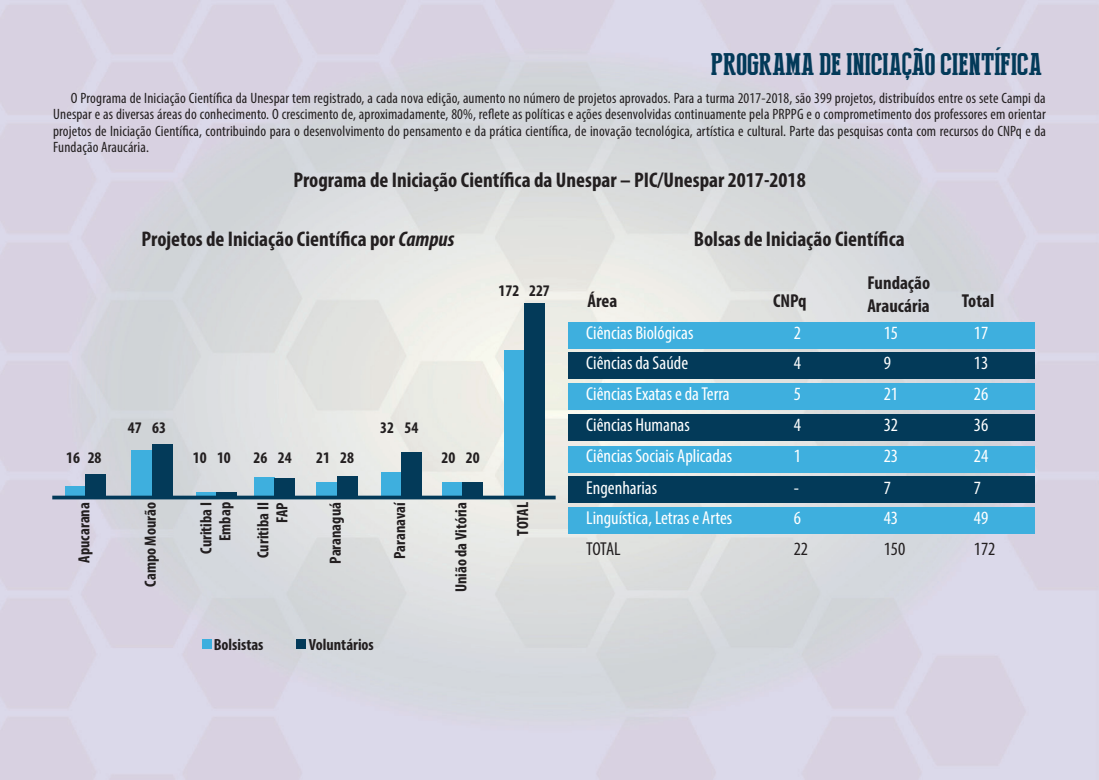
<style>
.page{position:relative;width:1099px;height:780px;background:#fff}
.page>*{position:absolute;margin:0;border:0;box-sizing:border-box;transform-origin:0 0}
.t1{font:31.25px "Press Serif Cool";color:#033a59}
.t2{font:700 condensed 21.25px "Myriad Pro";color:#231f20}
.t3{font:900 20px "Arial";color:#033a59}
.t4{font:condensed 18.75px "Myriad Pro";color:#fff}
.t5{font:700 condensed 18.75px/22.5px "Myriad Pro";color:#231f20}
.t6{font:condensed 18.75px "Myriad Pro";color:#231f20}
.t7{font:17.5px "Press Serif Cool";color:#033a59}
.t8{font:700 condensed 16.25px/19px "Myriad Pro";color:#231f20;text-align:right}
.t9{font:condensed 15px/16.2px "Myriad Pro";letter-spacing:.01em;color:#231f20;text-align:justify}
.s1{font-style:italic}
</style>
<div class="page">
<img style="left:0;top:0;width:1098px;height:779px">
<div style="left:202px;top:639px;width:9px;height:9px;background:#3eafde"></div>
<div style="left:296px;top:639px;width:9px;height:9px;background:#033a59"></div>
<div style="left:65px;top:487px;width:21px;height:11px;background:#3eafde"></div>
<div style="left:86px;top:475px;width:20px;height:23px;background:#033a59"></div>
<div style="left:132px;top:450px;width:20px;height:48px;background:#3eafde"></div>
<div style="left:152px;top:444px;width:20px;height:54px;background:#033a59"></div>
<div style="left:197px;top:492px;width:20px;height:6px;background:#3eafde"></div>
<div style="left:217px;top:492px;width:20px;height:6px;background:#033a59"></div>
<div style="left:254px;top:477px;width:20px;height:21px;background:#3eafde"></div>
<div style="left:274px;top:478px;width:21px;height:20px;background:#033a59"></div>
<div style="left:317px;top:482px;width:20px;height:16px;background:#3eafde"></div>
<div style="left:337px;top:476px;width:20px;height:22px;background:#033a59"></div>
<div style="left:381px;top:472px;width:20px;height:26px;background:#3eafde"></div>
<div style="left:401px;top:453px;width:20px;height:45px;background:#033a59"></div>
<div style="left:442px;top:482px;width:20px;height:16px;background:#3eafde"></div>
<div style="left:462px;top:482px;width:21px;height:16px;background:#033a59"></div>
<div style="left:504px;top:350px;width:20px;height:148px;background:#3eafde"></div>
<div style="left:524px;top:303px;width:20px;height:195px;background:#033a59"></div>
<svg style="left:52px;top:495px;width:503px;height:4px;fill:#033a59"></svg>
<div style="left:568px;top:322px;width:466px;height:26px;background:#3eafde"></div>
<div style="left:568px;top:353px;width:466px;height:26px;background:#033a59"></div>
<div style="left:568px;top:383px;width:466px;height:26px;background:#3eafde"></div>
<div style="left:568px;top:414px;width:466px;height:26px;background:#033a59"></div>
<div style="left:568px;top:446px;width:466px;height:26px;background:#3eafde"></div>
<div style="left:568px;top:477px;width:466px;height:26px;background:#033a59"></div>
<div style="left:568px;top:507px;width:466px;height:26px;background:#3eafde"></div>
<p class="t7" style="left:911px;top:39px;width:16px">~</p>
<h3 class="t3" style="left:994px;top:40px;width:8px">´</h3>
<h1 class="t1" style="left:710px;top:47px;width:333px">PROGRAMA DE INICIAÇAO CIENTIFICA</h1>
<p class="t9" style="left:53px;top:90px;width:994px;text-indent:18px">O Programa de Iniciação Científica da Unespar tem registrado, a cada nova edição, aumento no número de projetos aprovados. Para a turma 2017-2018, são 399 projetos, distribuídos entre os sete Campi da Unespar e as diversas áreas do conhecimento. O crescimento de, aproximadamente, 80%, reflete as políticas e ações desenvolvidas continuamente pela PRPPG e o comprometimento dos professores em orientar projetos de Iniciação Científica, contribuindo para o desenvolvimento do pensamento e da prática científica, de inovação tecnológica, artística e cultural. Parte das pesquisas conta com recursos do CNPq e da Fundação Araucária.</p>
<h2 class="t2" style="left:293px;top:166px;width:514px">Programa de Iniciação Científica da Unespar – PIC/Unespar 2017-2018</h2>
<h2 class="t2" style="left:141px;top:225px;width:315px">Projetos de Iniciação Científica por <span class="s1">Campus</span></h2>
<p class="t8" style="left:498px;top:280px;width:53px">172 227</p>
<p class="t8" style="left:128px;top:417px;width:40px">47 63</p>
<p class="t8" style="left:66px;top:448px;width:37px">16 28</p>
<p class="t8" style="left:193px;top:448px;width:40px">10 10</p>
<p class="t8" style="left:254px;top:448px;width:40px">26 24</p>
<p class="t8" style="left:316px;top:448px;width:40px">21 28</p>
<p class="t8" style="left:380px;top:417px;width:40px">32 54</p>
<p class="t8" style="left:441px;top:448px;width:40px">20 20</p>
<p class="t8" style="left:74px;top:562px;width:62px;rotate:-90deg">Apucarana</p>
<p class="t8" style="left:141px;top:586px;width:86px;rotate:-90deg">Campo Mourão</p>
<p class="t8" style="left:196px;top:553px;width:53px;rotate:-90deg">Curitiba I<br>Embap</p>
<p class="t8" style="left:326px;top:563px;width:63px;rotate:-90deg">Paranaguá</p>
<p class="t8" style="left:390px;top:558px;width:58px;rotate:-90deg">Paranavaí</p>
<p class="t8" style="left:451px;top:592px;width:92px;rotate:-90deg">União da Vitória</p>
<p class="t8" style="left:253px;top:558px;width:57px;rotate:-90deg">Curitiba II<br>FAP</p>
<p class="t8" style="left:214px;top:635px;width:51px">Bolsistas</p>
<p class="t8" style="left:309px;top:635px;width:67px">Voluntários</p>
<p class="t8" style="left:513px;top:535px;width:35px;rotate:-90deg">TOTAL</p>
<h2 class="t2" style="left:693px;top:225px;width:212px">Bolsas de Iniciação Científica</h2>
<p class="t5" style="left:867px;top:271px;width:64px">Fundação<br>Araucária</p>
<p class="t5" style="left:587px;top:289px;width:31px">Área</p>
<p class="t5" style="left:773px;top:289px;width:35px">CNPq</p>
<p class="t5" style="left:961px;top:289px;width:34px">Total</p>
<p class="t4" style="left:586px;top:321px;width:109px">Ciências Biológicas</p>
<p class="t4" style="left:793px;top:321px;width:9px">2</p>
<p class="t4" style="left:883px;top:321px;width:16px">15</p>
<p class="t4" style="left:973px;top:321px;width:16px">17</p>
<p class="t4" style="left:586px;top:352px;width:103px">Ciências da Saúde</p>
<p class="t4" style="left:793px;top:352px;width:9px">4</p>
<p class="t4" style="left:883px;top:352px;width:9px">9</p>
<p class="t4" style="left:973px;top:352px;width:16px">13</p>
<p class="t4" style="left:586px;top:382px;width:145px">Ciências Exatas e da Terra</p>
<p class="t4" style="left:793px;top:382px;width:9px">5</p>
<p class="t4" style="left:883px;top:382px;width:16px">21</p>
<p class="t4" style="left:973px;top:382px;width:16px">26</p>
<p class="t4" style="left:586px;top:413px;width:105px">Ciências Humanas</p>
<p class="t4" style="left:793px;top:413px;width:9px">4</p>
<p class="t4" style="left:883px;top:413px;width:16px">32</p>
<p class="t4" style="left:973px;top:413px;width:16px">36</p>
<p class="t4" style="left:586px;top:444px;width:147px">Ciências Sociais Aplicadas</p>
<p class="t4" style="left:793px;top:444px;width:9px">1</p>
<p class="t4" style="left:883px;top:444px;width:16px">23</p>
<p class="t4" style="left:973px;top:444px;width:16px">24</p>
<p class="t4" style="left:586px;top:476px;width:72px">Engenharias</p>
<p class="t4" style="left:793px;top:476px;width:7px">-</p>
<p class="t4" style="left:883px;top:476px;width:9px">7</p>
<p class="t4" style="left:973px;top:476px;width:9px">7</p>
<p class="t4" style="left:586px;top:506px;width:147px">Linguística, Letras e Artes</p>
<p class="t4" style="left:793px;top:506px;width:9px">6</p>
<p class="t4" style="left:883px;top:506px;width:16px">43</p>
<p class="t4" style="left:973px;top:506px;width:16px">49</p>
<p class="t6" style="left:586px;top:537px;width:36px">TOTAL</p>
<p class="t6" style="left:793px;top:537px;width:16px">22</p>
<p class="t6" style="left:883px;top:537px;width:23px">150</p>
<p class="t6" style="left:973px;top:537px;width:23px">172</p>
</div>
